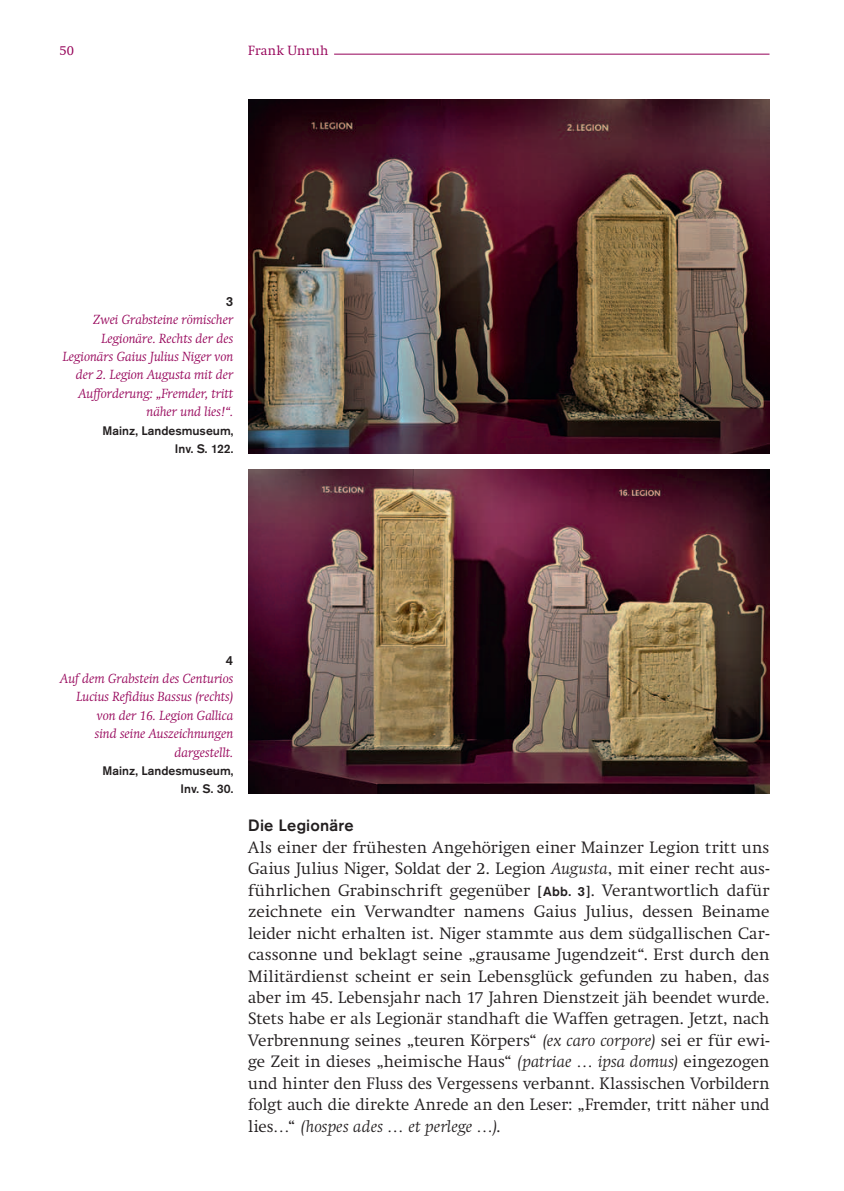
<style>
.page{position:relative;width:844px;height:1191px;background:#fff}
.page>*{position:absolute;margin:0;border:0;box-sizing:border-box;transform-origin:0 0}
._6B_Fließtext{font:300 16.28px/21.5px "Swift";letter-spacing:.01em;color:#231f20;text-align:justify}
._8_Zwischenüberschri{font:500 16.28px "Akzidenz Grotesk Std";letter-spacing:.01em;color:#231f20}
._14_BU_-_Beschreibun{font:italic 300 13.12px/18.4px "Swift";color:#950058;text-align:right}
.t1{font:300 13.12px "Swift";letter-spacing:.035em;color:#950058}
._12_BU_-_Nummer{font:500 13.12px "Akzidenz Grotesk Std";color:#231f20}
._15_BU_-_Extra{font:500 12.25px "Akzidenz Grotesk Std";color:#231f20}
.s1{font-style:italic}
.s2{font-family:"Akzidenz Grotesk Std";font-weight:500;font-size:13.12px}
</style>
<div class="page">
<hr style="left:334px;top:54px;width:435px;height:1px;background:#950058">
<img style="left:248px;top:99px;width:521px;height:354px">
<img style="left:248px;top:470px;width:521px;height:323px">
<p class="t1" style="left:60px;top:42px;width:16px">50</p>
<p class="t1" style="left:248px;top:42px;width:82px">Frank Unruh</p>
<p class="_12_BU_-_Nummer" style="left:226px;top:293px;width:9px">3</p>
<p class="_14_BU_-_Beschreibun" style="left:93px;top:311px;width:141px">Zwei Grabsteine römischer<br>Legionäre. Rechts der des</p>
<p class="_14_BU_-_Beschreibun" style="left:63px;top:347px;width:172px">Legionärs Gaius Julius Niger von der 2. Legion Augusta mit der<br>Aufforderung: „Fremder, tritt näher und lies!“.</p>
<p class="_15_BU_-_Extra" style="left:103px;top:423px;width:132px">Mainz, Landesmuseum,</p>
<p class="_15_BU_-_Extra" style="left:175px;top:441px;width:60px">Inv. S. 122.</p>
<p class="_12_BU_-_Nummer" style="left:226px;top:652px;width:9px">4</p>
<p class="_14_BU_-_Beschreibun" style="left:60px;top:669px;width:174px">Auf dem Grabstein des Centurios<br>Lucius Refidius Bassus (rechts) von der 16. Legion Gallica</p>
<p class="_14_BU_-_Beschreibun" style="left:95px;top:724px;width:140px">sind seine Auszeichnungen dargestellt.</p>
<p class="_15_BU_-_Extra" style="left:103px;top:763px;width:132px">Mainz, Landesmuseum,</p>
<p class="_15_BU_-_Extra" style="left:180px;top:781px;width:54px">Inv. S. 30.</p>
<p class="_8_Zwischenüberschri" style="left:248px;top:815px;width:107px">Die Legionäre</p>
<p class="_6B_Fließtext" style="left:248px;top:836px;width:522px">Als einer der frühesten Angehörigen einer Mainzer Legion tritt uns Gaius Julius Niger, Soldat der 2. Legion <span class="s1">Augusta</span>, mit einer recht aus&shy;führlichen Grabinschrift gegenüber <span class="s2">[Abb. 3]</span>. Verantwortlich dafür zeichnete ein Verwandter namens Gaius Julius, dessen Beiname leider nicht erhalten ist. Niger stammte aus dem südgallischen Car&shy;cassonne und beklagt seine „grausame Jugendzeit“. Erst durch den Militärdienst scheint er sein Lebensglück gefunden zu haben, das aber im 45. Lebensjahr nach 17 Jahren Dienstzeit jäh beendet wurde.<br>Stets habe er als Legionär standhaft die Waffen getragen. Jetzt, nach Verbrennung seines „teuren Körpers“ <span class="s1">(ex caro corpore)</span> sei er für ewi&shy;ge Zeit in dieses „heimische Haus“ <span class="s1">(patriae … ipsa domus)</span> eingezogen und hinter den Fluss des Vergessens verbannt. Klassischen Vorbildern folgt auch die direkte Anrede an den Leser: „Fremder, tritt näher und lies…“ <span class="s1">(hospes ades … et perlege …)</span>.</p>
</div>
